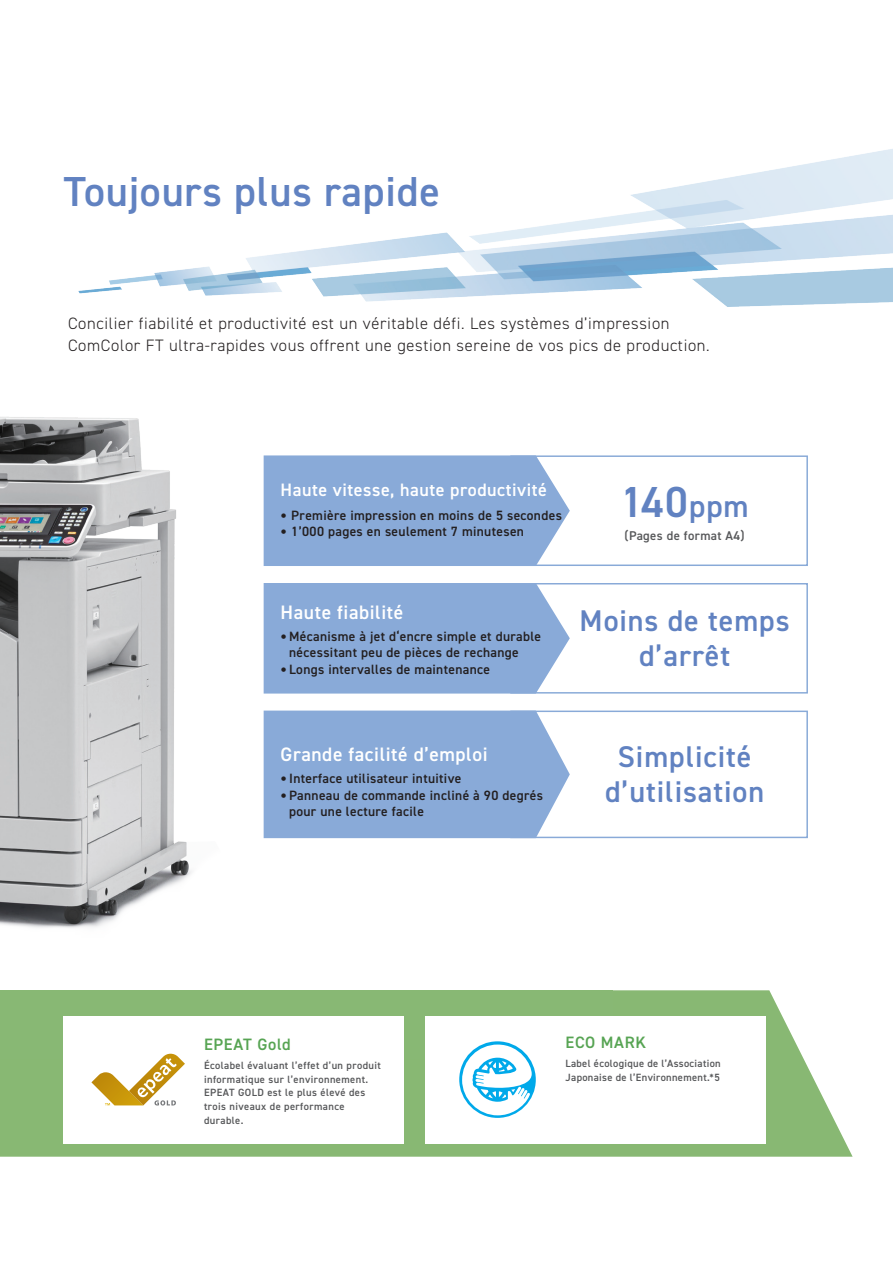
<style>
.page{position:relative;width:893px;height:1263px;background:#fff}
.page>*{position:absolute;margin:0;border:0;box-sizing:border-box;transform-origin:0 0}
.t1{font:600 43.5px "DIN2014";color:#6182c1}
.t2{font:600 42px "DIN2014";letter-spacing:.02em;color:#6182c1}
.t3{font:600 30px/34.5px "DIN2014";letter-spacing:.03em;color:#6182c1;text-align:center}
.t4{font:600 19.5px "DIN2014";letter-spacing:.03em;color:#fff}
.t5{font:600 18px "DIN2014";letter-spacing:.03em;color:#fff}
.t6{font:300 16.5px/22.5px "DIN2014";letter-spacing:.04em;color:#231f20}
.t7{font:600 16.5px "DIN2014";letter-spacing:.04em;color:#57a453}
.t8{font:600 13.5px/16.5px "DIN2014";letter-spacing:.025em;color:#231f20}
.t9{font:600 12.75px "DIN2014";letter-spacing:.03em;color:#57585a}
.t10{font:600 10.5px/13.8px "DIN2014";letter-spacing:.04em;color:#57585a}
.s1{font-size:21.6px}
.s2{font-size:31.5px}
</style>
<div class="page">
<img style="left:0;top:417px;width:613px;height:511px">
<img style="left:78px;top:149px;width:815px;height:157px">
<svg style="left:0;top:990px;width:853px;height:167px;fill:#88b873"></svg>
<div style="left:0;top:990px;width:613px;height:69px;background:#88b874"></div>
<div style="left:510px;top:455px;width:298px;height:111px;background:#fff;border:1px solid #89aad8"></div>
<div style="left:510px;top:583px;width:298px;height:110px;background:#fff;border:1px solid #89aad8"></div>
<div style="left:264px;top:455px;width:306px;height:111px;background:#89aad8"></div>
<div style="left:264px;top:583px;width:306px;height:110px;background:#89aad8"></div>
<div style="left:510px;top:710px;width:298px;height:128px;background:#fff;border:1px solid #89aad8"></div>
<div style="left:264px;top:710px;width:306px;height:128px;background:#89aad8"></div>
<div style="left:64px;top:1016px;width:340px;height:127px;background:#fff"></div>
<div style="left:425px;top:1016px;width:340px;height:127px;background:#fff"></div>
<svg style="left:91px;top:1054px;width:94px;height:51px"></svg>
<svg style="left:459px;top:1041px;width:77px;height:77px"></svg>
<h2 class="t2" style="left:64px;top:163px;width:378px">Toujours plus rapide</h2>
<p class="t6" style="left:68px;top:312px;width:643px">Concilier fiabilité et productivité est un véritable défi. Les systèmes d’impression<br>ComColor FT ultra-rapides vous offrent une gestion sereine de vos pics de production.</p>
<h3 class="t5" style="left:281px;top:478px;width:268px">Haute vitesse, haute productivité</h3>
<p class="t8" style="left:281px;top:506px;width:283px"><span class="s1">•</span> Première impression en moins de 5 secondes</p>
<p class="t8" style="left:281px;top:523px;width:245px"><span class="s1">•</span> 1’000 pages en seulement 7 minutesen</p>
<h1 class="t1" style="left:620px;top:473px;width:130px">140<span class="s2">ppm</span></h1>
<p class="t9" style="left:625px;top:527px;width:121px">(Pages de format A4)</p>
<h3 class="t4" style="left:281px;top:599px;width:124px">Haute fiabilité</h3>
<p class="t8" style="left:289px;top:628px;width:253px;text-indent:-9px"><span class="s1">•</span> Mécanisme à jet d‘encre simple et durable nécessitant peu de pièces de rechange</p>
<p class="t8" style="left:281px;top:661px;width:211px"><span class="s1">•</span> Longs intervalles de maintenance</p>
<h3 class="t3" style="left:580px;top:603px;width:211px">Moins de temps d’arrêt</h3>
<h3 class="t4" style="left:281px;top:741px;width:208px">Grande facilité d’emploi</h3>
<p class="t8" style="left:281px;top:770px;width:182px"><span class="s1">•</span>Interface utilisateur intuitive</p>
<p class="t8" style="left:289px;top:787px;width:255px;text-indent:-9px"><span class="s1">•</span> Panneau de commande incliné à 90 degrés pour une lecture facile</p>
<h3 class="t3" style="left:605px;top:739px;width:161px">Simplicité d’utilisation</h3>
<p class="t7" style="left:204px;top:1033px;width:88px">EPEAT Gold</p>
<p class="t7" style="left:566px;top:1031px;width:82px">ECO MARK</p>
<p class="t10" style="left:204px;top:1058px;width:178px">Écolabel évaluant l’effet d’un produit informatique sur l’environnement.<br>EPEAT GOLD est le plus élevé des trois niveaux de performance durable.</p>
<p class="t10" style="left:566px;top:1056px;width:157px">Label écologique de l’Association<br>Japonaise de l’Environnement.*5</p>
</div>
